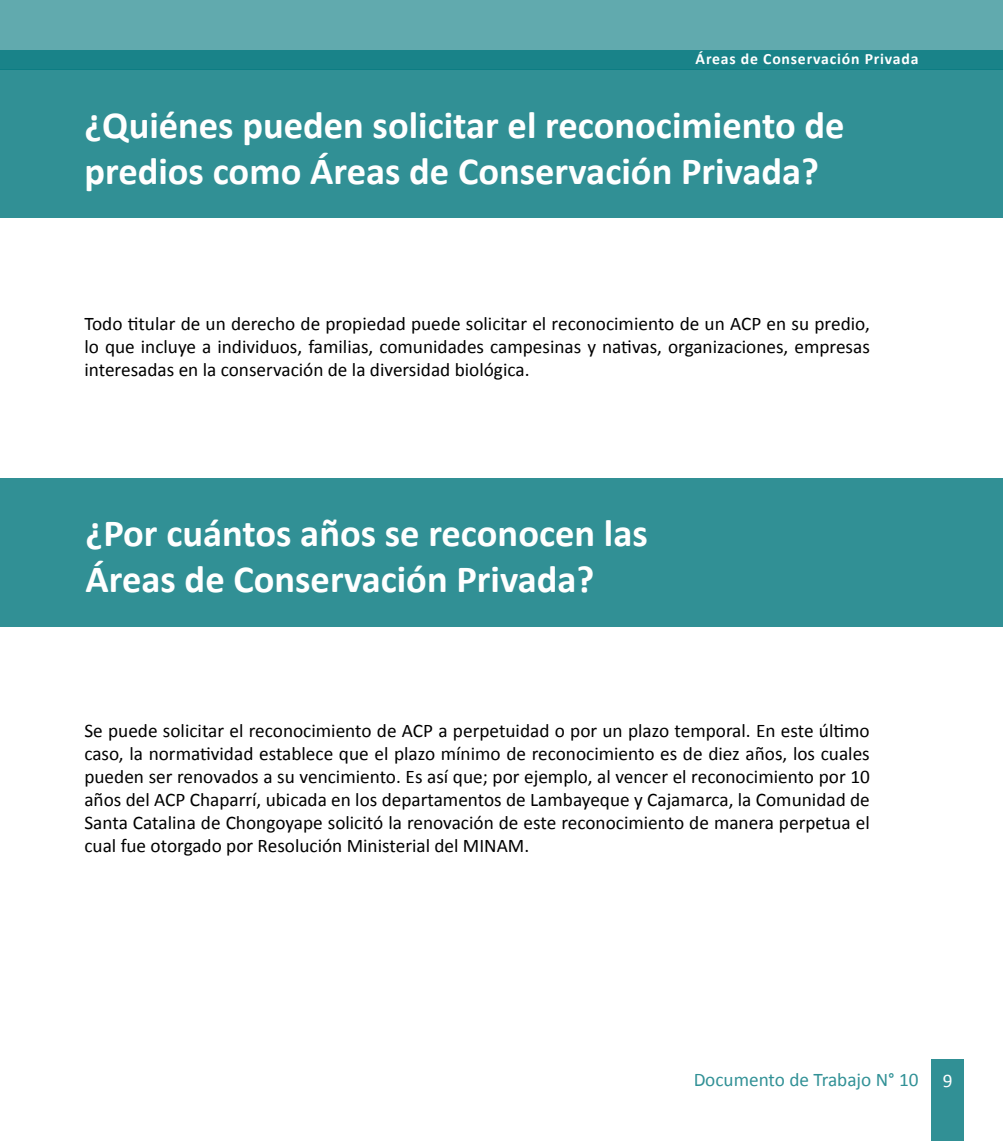
<style>
.page{position:relative;width:1003px;height:1141px;background:#fff}
.page>*{position:absolute;margin:0;border:0;box-sizing:border-box;transform-origin:0 0}
.t1{font:700 38.5px/45.5px "Calibri";color:#fff}
.t2{font:19.25px/23.1px "Calibri";color:#000;text-align:justify}
.t3{font:19.25px "Calibri";color:#0c7d83}
.t4{font:19.25px "Calibri";color:#fff}
.t5{font:700 15.75px "Calibri";letter-spacing:.05em;color:#fff}
</style>
<div class="page">
<div style="left:930px;top:1060px;width:33px;height:81px;background:#319095"></div>
<svg style="left:0;top:0;width:1002px;height:69px;background:#4d9fa3"></svg>
<div style="left:0;top:69px;width:1002px;height:149px;background:#319095"></div>
<div style="left:0;top:478px;width:1002px;height:149px;background:#319095"></div>
<p class="t5" style="left:695px;top:49px;width:224px">Áreas de Conservación Privada</p>
<h1 class="t1" style="left:84px;top:102px;width:761px">¿Quiénes pueden solicitar el reconocimiento de predios como Áreas de Conservación Privada?</h1>
<p class="t2" style="left:84px;top:312px;width:786px">Todo titular de un derecho de propiedad puede solicitar el reconocimiento de un ACP en su predio, lo que incluye a individuos, familias, comunidades campesinas y nativas, organizaciones, empresas interesadas en la conservación de la diversidad biológica.</p>
<h1 class="t1" style="left:85px;top:511px;width:563px">¿Por cuántos años se reconocen las<br>Áreas de Conservación Privada?</h1>
<p class="t2" style="left:84px;top:719px;width:786px">Se puede solicitar el reconocimiento de ACP a perpetuidad o por un plazo temporal. En este último caso, la normatividad establece que el plazo mínimo de reconocimiento es de diez años, los cuales pueden ser renovados a su vencimiento. Es así que; por ejemplo, al vencer el reconocimiento por 10 años del ACP Chaparrí, ubicada en los departamentos de Lambayeque y Cajamarca, la Comunidad de Santa Catalina de Chongoyape solicitó la renovación de este reconocimiento de manera perpetua el cual fue otorgado por Resolución Ministerial del MINAM.</p>
<p class="t3" style="left:693px;top:1067px;width:226px">Documento de Trabajo N° 10</p>
<p class="t4" style="left:942px;top:1068px;width:11px">9</p>
</div>
